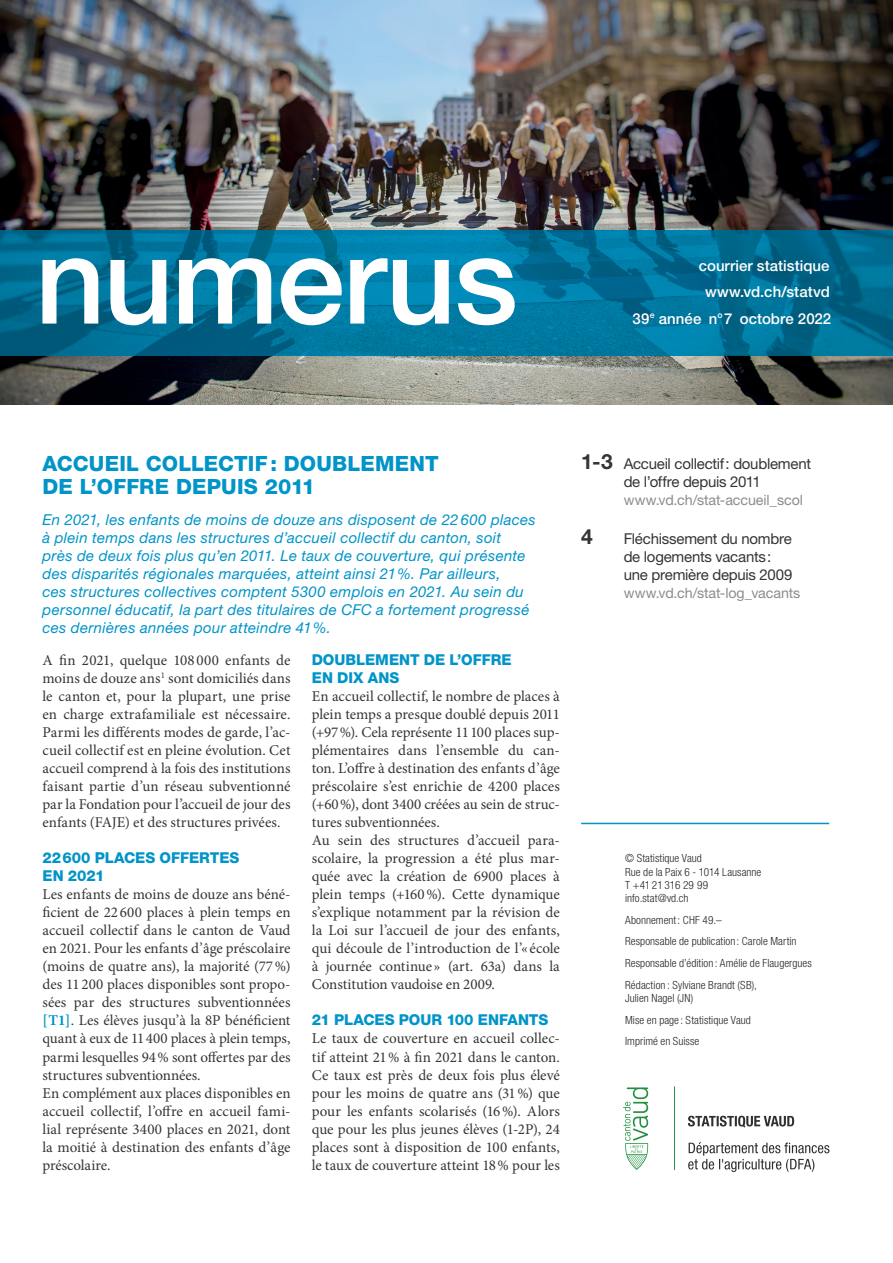
<style>
.page{position:relative;width:893px;height:1263px;background:#fff}
.page>*{position:absolute;margin:0;border:0;box-sizing:border-box;transform-origin:0 0}
.t1{font:500 123px "Helvetica Neue LT Pro";letter-spacing:-.015em;color:#fff}
.t2{font:800 21px/22.5px "Helvetica Neue LT Pro";letter-spacing:.005em;color:#0094c8}
.t3{font:700 21px "Helvetica Neue LT Pro";color:#363536}
.t4{font:15px/18px "Minion Pro";letter-spacing:-.005em;color:#363536;text-align:justify}
.t5{font:italic 15px/18px "Helvetica Neue LT Pro";letter-spacing:.02em;color:#0094c8}
.t6{font:15px/18px "Helvetica Neue LT Pro";letter-spacing:-.015em;color:#363536;text-align:center}
.t7{font:800 15px/18px "Helvetica Neue LT Pro";letter-spacing:-.005em;color:#0094c8}
.t8{font:500 15px/26.5px "Helvetica Neue LT Pro";letter-spacing:.005em;color:#fff;text-align:right}
.t9{font:14.25px "Helvetica Neue LT Pro";letter-spacing:-.005em;color:#8a8c8f}
.t10{font:300 condensed 11.25px/21.8px "Helvetica Neue LT Pro";letter-spacing:.005em;color:#282526}
.s1{font-weight:700;color:#0094c8}
.s2{font-weight:700;font-size:21px}
</style>
<div class="page">
<img style="left:0;top:0;width:893px;height:405px">
<svg style="left:0;top:230px;width:893px;height:126px;background:#007299"></svg>
<svg style="left:623px;top:1087px;width:25px;height:83px"></svg>
<svg style="left:674px;top:1086px;width:1px;height:84px"></svg>
<svg style="left:688px;top:1142px;width:141px;height:30px"></svg>
<svg style="left:688px;top:1116px;width:106px;height:11px"></svg>
<hr style="left:581px;top:823px;width:248px;height:1px;background:#0094c8">
<h1 class="t1" style="left:35px;top:206px;width:484px">numerus</h1>
<p class="t8" style="left:633px;top:252px;width:200px">courrier statistique www.vd.ch/statvd<br>39<sup>e</sup> année n<sup>o</sup> 7 octobre 2022</p>
<h2 class="t2" style="left:43px;top:453px;width:398px">ACCUEIL COLLECTIF: DOUBLEMENT<br>DE L’OFFRE DEPUIS 2011</h2>
<p class="t5" style="left:43px;top:510px;width:495px">En 2021, les enfants de moins de douze ans disposent de 22 600 places à plein temps dans les structures d’accueil collectif du canton, soit<br>près de deux fois plus qu’en 2011. Le taux de couverture, qui présente des disparités régionales marquées, atteint ainsi 21%. Par ailleurs,<br>ces structures collectives comptent 5300 emplois en 2021. Au sein du personnel éducatif, la part des titulaires de CFC a fortement progressé ces dernières années pour atteindre 41%.</p>
<p class="t4" style="left:43px;top:652px;width:250px">A fin 2021, quelque 108 000 enfants de moins de douze ans<sup>1</sup> sont domiciliés dans le canton et, pour la plupart, une prise en charge extrafamiliale est nécessaire.<br>Parmi les différents modes de garde, l’ac&shy;cueil collectif est en pleine évolution. Cet accueil comprend à la fois des institutions faisant partie d’un réseau subventionné par la Fondation pour l’accueil de jour des enfants (FAJE) et des structures privées.</p>
<p class="t7" style="left:43px;top:849px;width:198px">22600 PLACES OFFERTES<br>EN 2021</p>
<p class="t4" style="left:42px;top:886px;width:250px;text-align:left">Les enfants de moins de douze ans béné&shy;ficient de 22600 places à plein temps en accueil collectif dans le canton de Vaud en 2021. Pour les enfants d’âge préscolaire (moins de quatre ans), la majorité (77%) des 11200 places disponibles sont propo&shy;sées par des structures subventionnées <span class="s1">[T1]</span>. Les élèves jusqu’à la 8P bénéficient quant à eux de 11400 places à plein temps, parmi lesquelles 94% sont offertes par des structures subventionnées.<br>En complément aux places disponibles en accueil collectif, l’offre en accueil fami&shy;lial représente 3400 places en 2021, dont la moitié à destination des enfants d’âge préscolaire.</p>
<p class="t7" style="left:312px;top:651px;width:201px">DOUBLEMENT DE L’OFFRE<br>EN DIX ANS</p>
<p class="t4" style="left:312px;top:688px;width:250px;text-align:left">En accueil collectif, le nombre de places à plein temps a presque doublé depuis 2011 (+97%). Cela représente 11100 places sup&shy;plémentaires dans l’ensemble du can&shy;ton. L’offre à destination des enfants d’âge préscolaire s’est enrichie de 4200 places (+60%), dont 3400 créées au sein de struc&shy;tures subventionnées.<br>Au sein des structures d’accueil para&shy;scolaire, la progression a été plus mar&shy;quée avec la création de 6900 places à plein temps (+160%). Cette dynamique s’explique notamment par la révision de la Loi sur l’accueil de jour des enfants, qui découle de l’introduction de l’« école à journée continue » (art. 63a) dans la Constitution vaudoise en 2009.</p>
<p class="t7" style="left:312px;top:1011px;width:238px">21 PLACES POUR 100 ENFANTS</p>
<p class="t4" style="left:312px;top:1030px;width:250px">Le taux de couverture en accueil collec&shy;tif atteint 21% à fin 2021 dans le canton.<br>Ce taux est près de deux fois plus élevé pour les moins de quatre ans (31%) que pour les enfants scolarisés (16%). Alors que pour les plus jeunes élèves (1-2P), 24 places sont à disposition de 100 enfants, le taux de couverture atteint 18% pour les</p>
<p class="t6" style="left:581px;top:455px;width:231px"><span class="s2">1-3</span> Accueil collectif: doublement de l’offre depuis 2011</p>
<p class="t9" style="left:624px;top:492px;width:181px">www.vd.ch/stat-accueil_scol</p>
<h2 class="t3" style="left:581px;top:524px;width:13px">4</h2>
<p class="t6" style="left:624px;top:530px;width:170px;text-align:left">Fléchissement du nombre de logements vacants: une première depuis 2009</p>
<p class="t9" style="left:624px;top:585px;width:178px">www.vd.ch/stat-log_vacants</p>
<p class="t10" style="left:625px;top:852px;width:138px;line-height:13.2px">© Statistique Vaud<br>Rue de la Paix 6 - 1014 Lausanne<br>T +41 21 316 29 99 info.stat@vd.ch</p>
<p class="t10" style="left:625px;top:909px;width:188px">Abonnement: CHF 49.–<br>Responsable de publication: Carole Martin Responsable d’édition: Amélie de Flaugergues Rédaction : Sylviane Brandt (SB),</p>
<p class="t10" style="left:625px;top:987px;width:127px">Julien Nagel (JN)<br>Mise en page: Statistique Vaud<br>Imprimé en Suisse</p>
</div>
